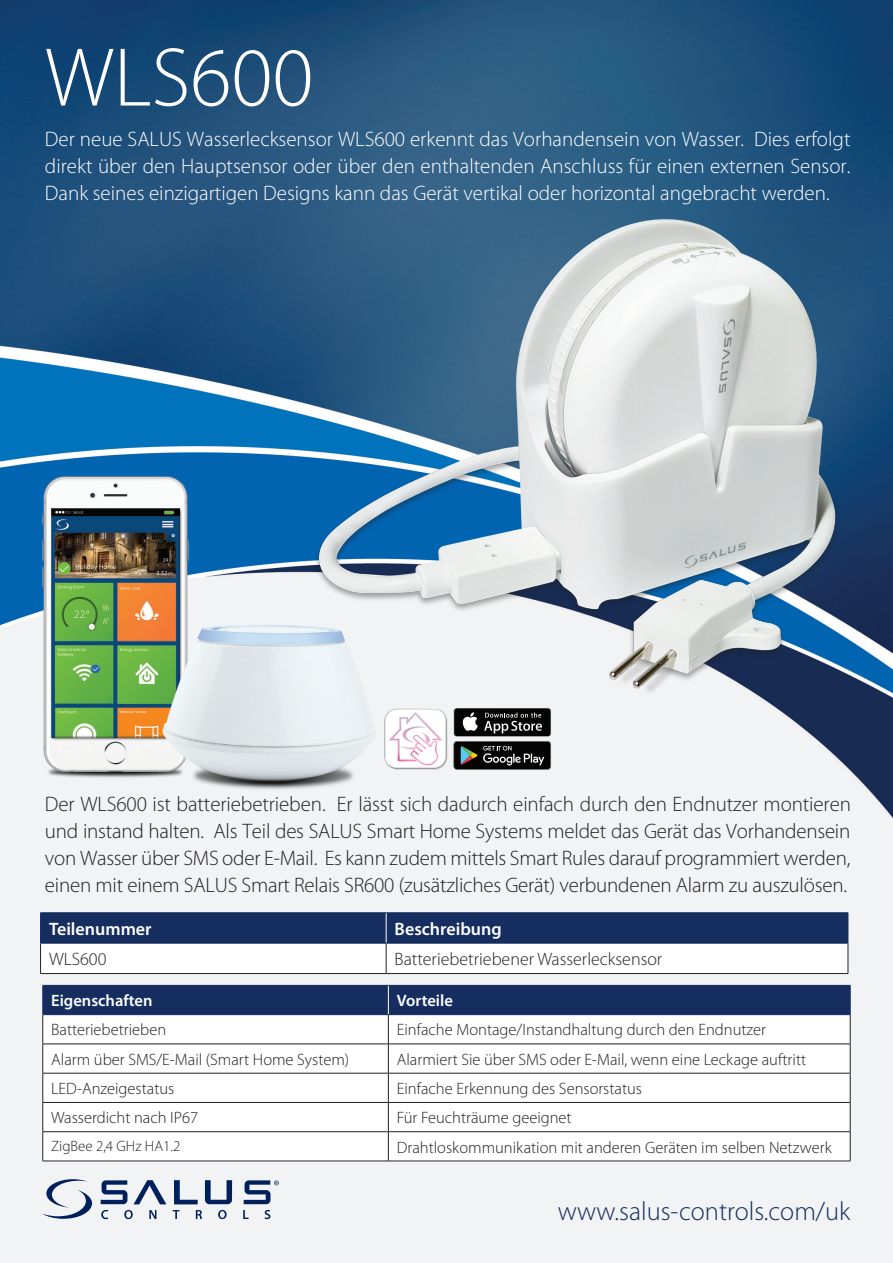
<style>
.page{position:relative;width:893px;height:1263px;background:#fff}
.page>*{position:absolute;margin:0;border:0;box-sizing:border-box;transform-origin:0 0}
.t1{font:300 84px "Myriad Pro";color:#fff}
.t2{font:300 26.4px "Myriad Pro";color:#162d60}
.t3{font:300 21px/27px "Myriad Pro";letter-spacing:-.01em;color:#231f20;text-align:justify}
.t4{font:300 21px/27px "Myriad Pro";color:#fff;text-align:justify}
.t5{font:300 18px "Myriad Pro";color:#231f20}
.t6{font:600 18px "Myriad Pro";color:#fff}
.t7{font:300 16.5px "Myriad Pro";color:#231f20}
.t8{font:600 16.5px "Myriad Pro";color:#fff}
.t9{font:300 15px "Myriad Pro";color:#231f20}
</style>
<div class="page">
<img style="left:0;top:0;width:893px;height:1263px">
<svg style="left:101px;top:1180px;width:26px;height:24px"></svg>
<svg style="left:244px;top:1180px;width:35px;height:24px"></svg>
<svg style="left:205px;top:1180px;width:27px;height:24px"></svg>
<svg style="left:133px;top:1180px;width:33px;height:24px"></svg>
<svg style="left:174px;top:1180px;width:24px;height:24px"></svg>
<svg style="left:43px;top:1179px;width:49px;height:40px"></svg>
<svg style="left:101px;top:1210px;width:7px;height:9px"></svg>
<svg style="left:124px;top:1210px;width:9px;height:9px"></svg>
<svg style="left:149px;top:1210px;width:7px;height:9px"></svg>
<svg style="left:173px;top:1210px;width:7px;height:9px"></svg>
<svg style="left:196px;top:1210px;width:6px;height:9px"></svg>
<svg style="left:218px;top:1210px;width:9px;height:9px"></svg>
<svg style="left:243px;top:1210px;width:6px;height:9px"></svg>
<svg style="left:265px;top:1210px;width:5px;height:9px"></svg>
<hr style="left:43px;top:1161px;width:345px;height:1px;background:#231f20">
<hr style="left:388px;top:1161px;width:462px;height:1px;background:#231f20">
<svg style="left:43px;top:985px;width:808px;height:176px"></svg>
<hr style="left:43px;top:1014px;width:345px;height:1px;background:#162d60">
<hr style="left:388px;top:1014px;width:462px;height:1px;background:#162d60">
<div style="left:40px;top:912px;width:808px;height:62px;background:#fff"></div>
<div style="left:41px;top:913px;width:807px;height:30px;background:#162d60"></div>
<hr style="left:40px;top:943px;width:1px;height:30px;background:#231f20">
<hr style="left:386px;top:943px;width:1px;height:30px;background:#231f20">
<hr style="left:848px;top:943px;width:1px;height:30px;background:#231f20">
<hr style="left:40px;top:973px;width:346px;height:1px;background:#231f20">
<hr style="left:386px;top:973px;width:462px;height:1px;background:#231f20">
<hr style="left:386px;top:913px;width:1px;height:30px;background:#fff">
<hr style="left:40px;top:912px;width:346px;height:1px;background:#162d60">
<hr style="left:40px;top:913px;width:1px;height:30px;background:#162d60">
<hr style="left:386px;top:912px;width:462px;height:1px;background:#162d60">
<hr style="left:848px;top:913px;width:1px;height:30px;background:#162d60">
<hr style="left:40px;top:943px;width:346px;height:1px;background:#162d60">
<hr style="left:386px;top:943px;width:462px;height:1px;background:#162d60">
<img style="left:284px;top:208px;width:573px;height:500px">
<img style="left:384px;top:705px;width:67px;height:67px">
<svg style="left:454px;top:708px;width:97px;height:62px;background:#3d3f3d"></svg>
<img style="left:40px;top:473px;width:152px;height:309px">
<img style="left:154px;top:619px;width:230px;height:177px">
<p class="t1" style="left:45px;top:31px;width:270px">WLS600</p>
<p class="t4" style="left:45px;top:125px;width:807px">Der neue SALUS Wasserlecksensor WLS600 erkennt das Vorhandensein von Wasser. Dies erfolgt direkt über den Hauptsensor oder über den enthaltenden Anschluss für einen externen Sensor.<br>Dank seines einzigartigen Designs kann das Gerät vertikal oder horizontal angebracht werden.</p>
<p class="t3" style="left:45px;top:791px;width:808px">Der WLS600 ist batteriebetrieben. Er lässt sich dadurch einfach durch den Endnutzer montieren und instand halten. Als Teil des SALUS Smart Home Systems meldet das Gerät das Vorhandensein von Wasser über SMS oder E-Mail. Es kann zudem mittels Smart Rules darauf programmiert werden, einen mit einem SALUS Smart Relais SR600 (zusätzliches Gerät) verbundenen Alarm zu auszulösen.</p>
<p class="t6" style="left:49px;top:917px;width:104px">Teilenummer</p>
<p class="t6" style="left:395px;top:917px;width:109px">Beschreibung</p>
<p class="t5" style="left:49px;top:949px;width:59px">WLS600</p>
<p class="t5" style="left:395px;top:949px;width:269px">Batteriebetriebener Wasserlecksensor</p>
<p class="t8" style="left:51px;top:990px;width:103px">Eigenschaften</p>
<p class="t8" style="left:397px;top:990px;width:58px">Vorteile</p>
<p class="t7" style="left:51px;top:1021px;width:116px">Batteriebetrieben</p>
<p class="t7" style="left:397px;top:1021px;width:371px">Einfache Montage/Instandhaltung durch den Endnutzer</p>
<p class="t7" style="left:51px;top:1050px;width:299px">Alarm über SMS/E-Mail (Smart Home System)</p>
<p class="t7" style="left:397px;top:1050px;width:411px">Alarmiert Sie über SMS oder E-Mail, wenn eine Leckage auftritt</p>
<p class="t7" style="left:51px;top:1079px;width:125px">LED-Anzeigestatus</p>
<p class="t7" style="left:397px;top:1079px;width:247px">Einfache Erkennung des Sensorstatus</p>
<p class="t7" style="left:51px;top:1109px;width:148px">Wasserdicht nach IP67</p>
<p class="t7" style="left:397px;top:1109px;width:176px">Für Feuchträume geeignet</p>
<p class="t9" style="left:51px;top:1138px;width:131px">ZigBee 2,4 GHz HA1.2</p>
<p class="t7" style="left:397px;top:1138px;width:436px">Drahtloskommunikation mit anderen Geräten im selben Netzwerk</p>
<p class="t2" style="left:558px;top:1197px;width:294px">www.salus-controls.com/uk</p>
</div>
